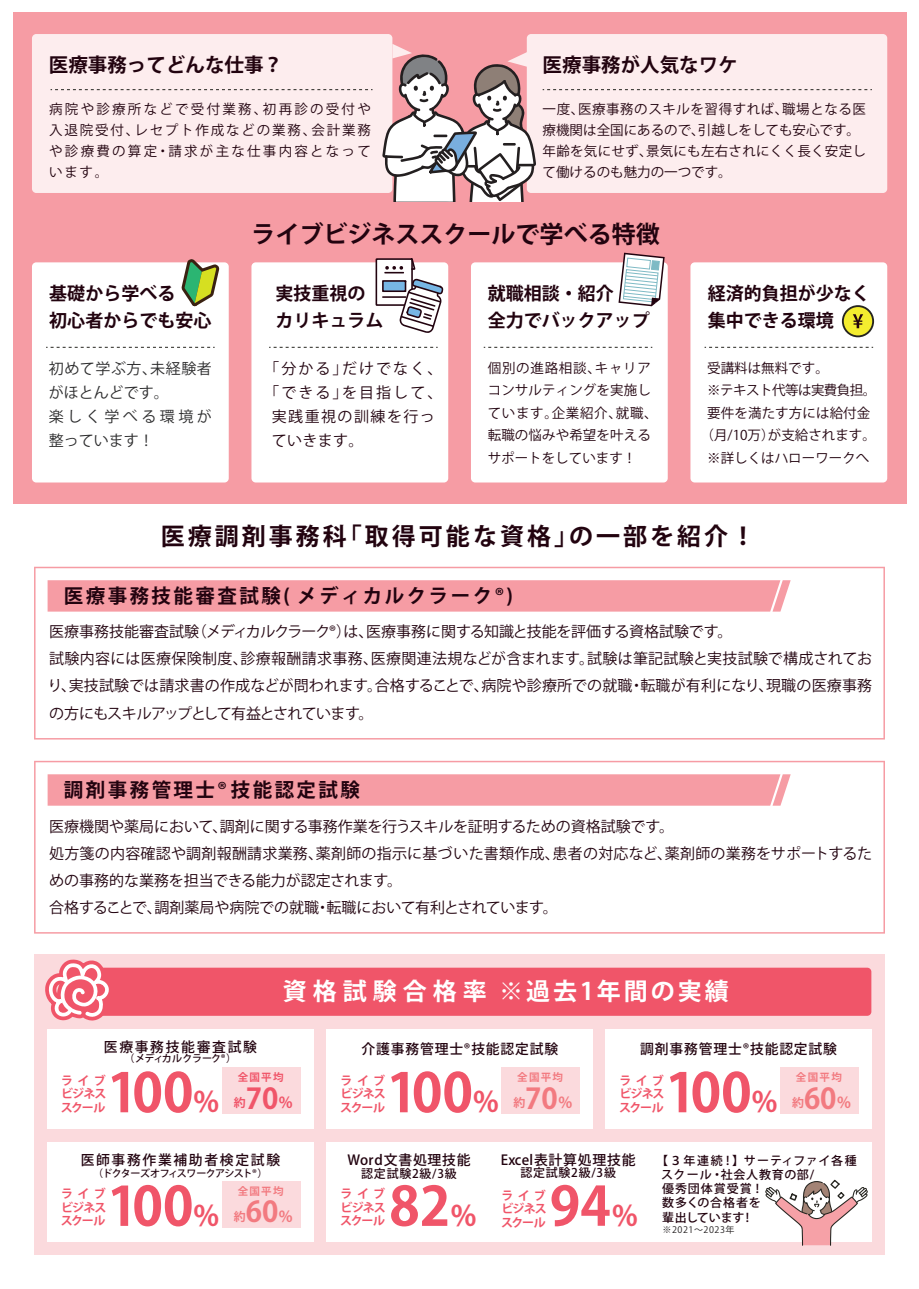
<style>
.page{position:relative;width:919px;height:1289px;background:#fff}
.page>*{position:absolute;margin:0;border:0;box-sizing:border-box;transform-origin:0 0}
.t1{font:700 53.4px "Koz Go Pr 6 N";color:#f05569}
.t2{font:700 28.5px "Koz Go Pr 6 N";color:#f27a80}
.t3{font:700 28.5px "Koz Go Pr 6 N";color:#f05569}
.t4{font:700 24px "Koz Go Pro";letter-spacing:.125em;color:#22030f}
.t5{font:700 24px "Koz Go Pro";color:#22030f}
.t6{font:700 24px "Koz Go Pro";letter-spacing:.125em;color:#fff}
.t7{font:700 19.5px "Koz Go Pro";letter-spacing:.125em;color:#22030f}
.t8{font:700 19.5px "Koz Go Pro";color:#22030f}
.t9{font:700 18px/27px "Koz Go Pro";color:#22030f}
.t10{font:15px/27px "Koz Go Pr 6 N";color:#22030f}
.t11{font:15px/24px "Koz Go Pr 6 N";letter-spacing:.035em;color:#2c2c2d}
.t12{font:15px "Koz Go Pr 6 N";letter-spacing:.135em;color:#22030f}
.t13{font:15px "Koz Go Pr 6 N";letter-spacing:.095em;color:#22030f}
.t14{font:500 13.8px "Koz Go Pr 6 N";letter-spacing:.06em;color:#22030f}
.t15{font:500 13.8px "Koz Go Pr 6 N";letter-spacing:.12em;color:#22030f}
.t16{font:13.5px/21px "Koz Go Pr 6 N";letter-spacing:.005em;color:#22030f}
.t17{font:13.5px "Koz Go Pr 6 N";letter-spacing:-.04em;color:#22030f}
.t18{font:500 12px/14.2px "Koz Go Pr 6 N";letter-spacing:.06em;color:#22030f}
.t19{font:700 12px/13.5px "Koz Go Pr 6 N";letter-spacing:-.07em;color:#f05569;text-align:justify}
.t20{font:700 12px "Koz Go Pr 6 N";color:#f27a80}
.t21{font:700 10.5px "Koz Go Pr 6 N";letter-spacing:.125em;color:#f27a80}
.t22{font:700 10.5px "Koz Go Pr 6 N";color:#f05569}
.t23{font:500 10.05px "Koz Go Pr 6 N";letter-spacing:-.06em;color:#22030f}
.t24{font:9px "Koz Go Pr 6 N";letter-spacing:.06em;color:#231f20}
.s1{font-size:28.5px}
.s2{font-size:15.3px}
</style>
<div class="page">
<svg style="left:34px;top:566px;width:850px;height:173px"></svg>
<svg style="left:34px;top:760px;width:850px;height:173px"></svg>
<div style="left:34px;top:954px;width:850px;height:300px;background:#fbdadd"></div>
<div style="left:326px;top:1142px;width:545px;height:100px;background:#fff"></div>
<div style="left:13px;top:13px;width:893px;height:491px;background:#f69ca4"></div>
<div style="left:32px;top:262px;width:197px;height:220px;background:#fff;border-radius:4px"></div>
<div style="left:32px;top:34px;width:360px;height:159px;background:#fdedee;border-radius:4px"></div>
<div style="left:526px;top:34px;width:361px;height:159px;background:#fdedee;border-radius:4px"></div>
<div style="left:251px;top:262px;width:197px;height:220px;background:#fff;border-radius:4px"></div>
<div style="left:471px;top:262px;width:196px;height:220px;background:#fff;border-radius:4px"></div>
<div style="left:690px;top:262px;width:197px;height:220px;background:#fff;border-radius:4px"></div>
<svg style="left:46px;top:347px;width:169px;height:1px"></svg>
<svg style="left:51px;top:89px;width:321px;height:1px"></svg>
<svg style="left:542px;top:89px;width:329px;height:1px"></svg>
<svg style="left:483px;top:347px;width:169px;height:1px"></svg>
<svg style="left:704px;top:347px;width:169px;height:1px"></svg>
<svg style="left:269px;top:347px;width:168px;height:1px"></svg>
<svg style="left:179px;top:259px;width:44px;height:48px"></svg>
<svg style="left:618px;top:253px;width:46px;height:53px"></svg>
<div style="left:842px;top:306px;width:31px;height:30px;background:#f4ed2f;border-radius:50%"></div>
<div style="left:841px;top:305px;width:33px;height:32px;border:2px solid #262520;border-radius:50%"></div>
<svg style="left:853px;top:314px;width:10px;height:14px"></svg>
<div style="left:48px;top:580px;width:742px;height:31px;background:#f69ca4"></div>
<div style="left:48px;top:774px;width:742px;height:31px;background:#f69ca4"></div>
<div style="left:62px;top:967px;width:809px;height:48px;background:#f05569;border-radius:4px"></div>
<svg style="left:375px;top:258px;width:68px;height:75px"></svg>
<svg style="left:382px;top:44px;width:154px;height:157px"></svg>
<svg style="left:45px;top:959px;width:112px;height:62px"></svg>
<div style="left:47px;top:1028px;width:266px;height:100px;background:#fff"></div>
<div style="left:222px;top:1067px;width:78px;height:47px;background:#fbdadd"></div>
<div style="left:326px;top:1028px;width:266px;height:100px;background:#fff"></div>
<div style="left:501px;top:1067px;width:79px;height:47px;background:#fbdadd"></div>
<div style="left:605px;top:1028px;width:266px;height:100px;background:#fff"></div>
<div style="left:780px;top:1067px;width:78px;height:47px;background:#fbdadd"></div>
<div style="left:47px;top:1142px;width:266px;height:100px;background:#fff"></div>
<div style="left:222px;top:1181px;width:78px;height:46px;background:#fbdadd"></div>
<svg style="left:765px;top:1179px;width:103px;height:66px"></svg>
<h3 class="t8" style="left:49px;top:52px;width:236px">医療事務ってどんな仕事？</h3>
<h3 class="t8" style="left:542px;top:52px;width:196px">医療事務が人気なワケ</h3>
<p class="t16" style="left:49px;top:99px;width:323px;text-align:justify">病院や診療所などで受付業務、初再診の受付や入退院受付、レセプト作成などの業務、会計業務や診療費の算定・請求が主な仕事内容となっています。</p>
<p class="t16" style="left:542px;top:99px;width:325px">一度、医療事務のスキルを習得すれば、職場となる医療機関は全国にあるので、引越しをしても安心です。年齢を気にせず、景気にも左右されにくく長く安定して働けるのも魅力の一つです。</p>
<h3 class="t5" style="left:251px;top:219px;width:410px">ライブビジネススクールで学べる特徴</h3>
<p class="t9" style="left:275px;top:280px;width:109px">実技重視のカリキュラム</p>
<p class="t9" style="left:707px;top:280px;width:163px">経済的負担が少なく集中できる環境</p>
<p class="t9" style="left:49px;top:280px;width:163px">基礎から学べる<br>初心者からでも安心</p>
<p class="t11" style="left:49px;top:357px;width:165px">初めて学ぶ方、未経験者がほとんどです。<br>楽しく学べる環境が整っています！</p>
<p class="t12" style="left:264px;top:360px;width:180px">「分かる」だけでなく、</p>
<p class="t9" style="left:487px;top:280px;width:163px">就職相談・紹介<br>全力でバックアップ</p>
<p class="t16" style="left:487px;top:357px;width:171px;line-height:22.5px">個別の進路相談、キャリアコンサルティングを実施しています。企業紹介、就職、転職の悩みや希望を叶えるサポートをしています！</p>
<p class="t16" style="left:707px;top:358px;width:123px">受講料は無料です。</p>
<p class="t17" style="left:707px;top:383px;width:171px">※テキスト代等は実費負担。</p>
<p class="t16" style="left:707px;top:403px;width:165px">要件を満たす方には給付金</p>
<p class="t16" style="left:700px;top:425px;width:177px">（月/10万）が支給されます。</p>
<p class="t16" style="left:707px;top:448px;width:163px">※詳しくはハローワークへ</p>
<p class="t12" style="left:264px;top:384px;width:180px">「できる」を目指して、</p>
<p class="t13" style="left:272px;top:408px;width:165px">実践重視の訓練を行っ</p>
<p class="t10" style="left:272px;top:427px;width:93px">ていきます。</p>
<h3 class="t4" style="left:161px;top:521px;width:595px">医療調剤事務科「取得可能な資格」の一部を紹介！</h3>
<h3 class="t7" style="left:64px;top:583px;width:450px">医療事務技能審査試験( メディカルクラーク®)</h3>
<p class="t10" style="left:47px;top:618px;width:826px">医療事務技能審査試験（メディカルクラーク®）は、医療事務に関する知識と技能を評価する資格試験です。<br>試験内容には医療保険制度、診療報酬請求事務、医療関連法規などが含まれます。試験は筆記試験と実技試験で構成されており、実技試験では請求書の作成などが問われます。合格することで、病院や診療所での就職・転職が有利になり、現職の医療事務の方にもスキルアップとして有益とされています。</p>
<h3 class="t7" style="left:64px;top:777px;width:297px">調剤事務管理士®技能認定試験</h3>
<p class="t10" style="left:49px;top:812px;width:824px">医療機関や薬局において、調剤に関する事務作業を行うスキルを証明するための資格試験です。<br>処方箋の内容確認や調剤報酬請求業務、薬剤師の指示に基づいた書類作成、患者の対応など、薬剤師の業務をサポートするための事務的な業務を担当できる能力が認定されます。<br>合格することで、調剤薬局や病院での就職・転職において有利とされています。</p>
<h3 class="t6" style="left:283px;top:975px;width:447px">資格試験合格率 ※過去1年間の実績</h3>
<p class="t15" style="left:104px;top:1038px;width:154px">医療事務技能審査試験</p>
<p class="t23" style="left:125px;top:1052px;width:113px">（メディカルクラーク®）</p>
<h1 class="t1" style="left:107px;top:1062px;width:113px">100<span class="s1">%</span></h1>
<p class="t14" style="left:361px;top:1041px;width:198px">介護事務管理士®技能認定試験</p>
<h1 class="t1" style="left:386px;top:1062px;width:113px">100<span class="s1">%</span></h1>
<p class="t14" style="left:640px;top:1041px;width:198px">調剤事務管理士®技能認定試験</p>
<h1 class="t1" style="left:665px;top:1062px;width:113px">100<span class="s1">%</span></h1>
<p class="t19" style="left:61px;top:1073px;width:47px">ライブビジネススクール</p>
<p class="t21" style="left:517px;top:1071px;width:47px">全国平均</p>
<p class="t22" style="left:238px;top:1071px;width:47px">全国平均</p>
<p class="t19" style="left:234px;top:1096px;width:13px">約</p>
<h2 class="t3" style="left:246px;top:1082px;width:49px">70<span class="s2">%</span></h2>
<p class="t19" style="left:340px;top:1073px;width:47px">ライブビジネススクール</p>
<p class="t21" style="left:795px;top:1071px;width:47px">全国平均</p>
<p class="t19" style="left:619px;top:1073px;width:47px">ライブビジネススクール</p>
<p class="t20" style="left:513px;top:1095px;width:13px">約</p>
<h2 class="t2" style="left:525px;top:1082px;width:49px">70<span class="s2">%</span></h2>
<p class="t20" style="left:792px;top:1095px;width:13px">約</p>
<h2 class="t2" style="left:804px;top:1082px;width:49px">60<span class="s2">%</span></h2>
<p class="t15" style="left:81px;top:1152px;width:201px">医師事務作業補助者検定試験</p>
<p class="t23" style="left:93px;top:1167px;width:176px">（ドクターズオフィスワークアシスト®）</p>
<h1 class="t1" style="left:107px;top:1176px;width:113px">100<span class="s1">%</span></h1>
<p class="t21" style="left:238px;top:1185px;width:47px">全国平均</p>
<p class="t20" style="left:234px;top:1209px;width:13px">約</p>
<h2 class="t2" style="left:246px;top:1195px;width:49px">60<span class="s2">%</span></h2>
<p class="t19" style="left:61px;top:1187px;width:47px">ライブビジネススクール</p>
<p class="t14" style="left:347px;top:1152px;width:125px">Word文書処理技能</p>
<p class="t18" style="left:361px;top:1167px;width:97px">認定試験2級/3級</p>
<h1 class="t1" style="left:389px;top:1176px;width:89px">82<span class="s1">%</span></h1>
<p class="t19" style="left:340px;top:1187px;width:47px">ライブビジネススクール</p>
<p class="t14" style="left:500px;top:1152px;width:136px">Excel表計算処理技能</p>
<p class="t18" style="left:520px;top:1165px;width:97px">認定試験2級/3級</p>
<h1 class="t1" style="left:549px;top:1175px;width:90px">94<span class="s1">%</span></h1>
<p class="t19" style="left:501px;top:1188px;width:47px">ライブビジネススクール</p>
<p class="t18" style="left:661px;top:1153px;width:197px;text-indent:-5px">【３年連続！】サーティファイ各種スクール・社会人教育の部/<br>優秀団体賞受賞！<br>数多くの合格者を<br>輩出しています！</p>
<p class="t24" style="left:662px;top:1224px;width:74px">※2021～2023年</p>
</div>
